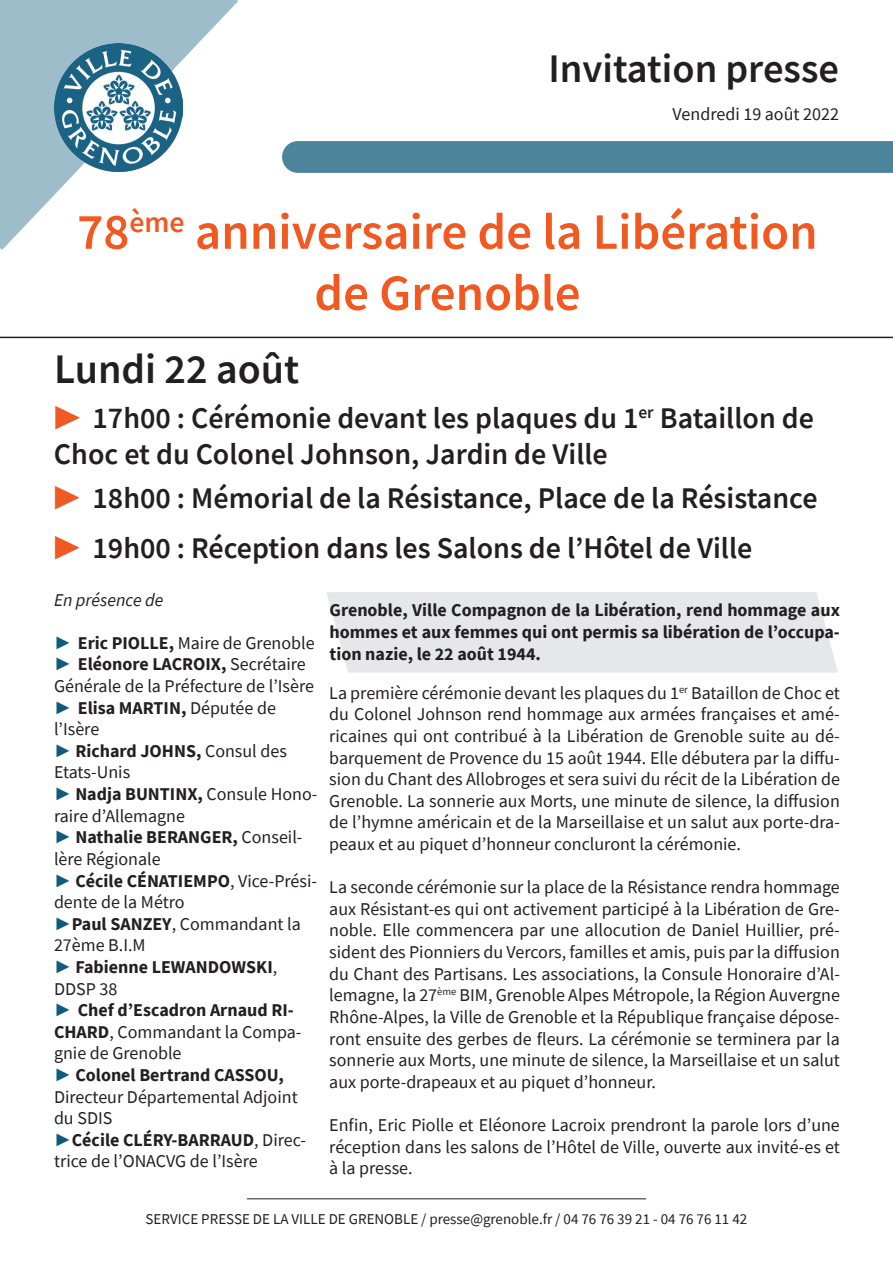
<style>
.page{position:relative;width:893px;height:1263px;background:#fff}
.page>*{position:absolute;margin:0;border:0;box-sizing:border-box;transform-origin:0 0}
.t1{font:600 51px/61.2px "Source Sans Pro";color:#f15921;text-align:center}
.t2{font:600 42px "Source Sans Pro";color:#231f20}
.t3{font:600 40.5px "Source Sans Pro";color:#231f20}
.t4{font:600 30px/36px "Source Sans Pro";color:#231f20}
.t5{font:18px/21.6px "Source Sans Pro";color:#231f20;text-align:justify}
.t6{font:700 18px/21.6px "Source Sans Pro";color:#231f20;text-align:justify}
.t7{font:italic 18px "Source Sans Pro";color:#231f20}
.t8{font:15px "Source Sans Pro";color:#231f20}
.s1{color:#ef5924}
.s2{font-family:"Arial";font-weight:900;color:#0e5b7d}
.s3{font-weight:700}
</style>
<div class="page">
<svg style="left:0;top:0;width:238px;height:250px"></svg>
<hr style="left:0;top:337px;width:893px;height:1px;background:#231f20">
<hr style="left:247px;top:1198px;width:399px;height:1px;background:#231f20">
<img style="left:54px;top:43px;width:129px;height:129px">
<div style="left:282px;top:141px;width:611px;height:32px;background:#4b849b"></div>
<div style="left:327px;top:592px;width:511px;height:81px;background:#e6e7e9"></div>
<h3 class="t3" style="left:548px;top:42px;width:292px">Invitation presse</h3>
<p class="t5" style="left:673px;top:103px;width:168px">Vendredi 19 août 2022</p>
<h1 class="t1" style="left:77px;top:201px;width:742px">78<sup>ème</sup> anniversaire de la Libération de Grenoble</h1>
<h2 class="t2" style="left:54px;top:342px;width:247px">Lundi 22 août</h2>
<h3 class="t4" style="left:54px;top:400px;width:761px"><span class="s1">▶</span> 17h00 : Cérémonie devant les plaques du 1<sup>er</sup> Bataillon de<br>Choc et du Colonel Johnson, Jardin de Ville</h3>
<h3 class="t4" style="left:54px;top:473px;width:765px;line-height:49.9px"><span class="s1">▶</span> 18h00 : Mémorial de la Résistance, Place de la Résistance <span class="s1">▶</span> 19h00 : Réception dans les Salons de l’Hôtel de Ville</h3>
<p class="t7" style="left:54px;top:588px;width:111px">En présence de</p>
<p class="t5" style="left:54px;top:632px;width:265px;text-align:left"><span class="s2">►</span> <span class="s3">Eric PIOLLE,</span> Maire de Grenoble <span class="s2">►</span> <span class="s3">Eléonore LACROIX,</span> Secrétaire<br>Générale de la Préfecture de l’Isère <span class="s2">►</span> <span class="s3">Elisa MARTIN,</span> Députée de l’Isère<br><span class="s2">►</span> <span class="s3">Richard JOHNS,</span> Consul des<br>Etats-Unis<br><span class="s2">►</span> <span class="s3">Nadja BUNTINX,</span> Consule Hono&shy;raire d’Allemagne<br><span class="s2">►</span> <span class="s3">Nathalie BERANGER,</span> Conseil&shy;lère Régionale<br><span class="s2">►</span> <span class="s3">Cécile CÉNATIEMPO</span>, Vice-Prési&shy;dente de la Métro<br><span class="s2">►</span><span class="s3">Paul SANZEY</span>, Commandant la<br>27ème B.I.M<br><span class="s2">►</span> <span class="s3">Fabienne LEWANDOWSKI</span>,<br>DDSP 38<br><span class="s2">►</span> <span class="s3">Chef d’Escadron Arnaud RI-<br>CHARD</span>, Commandant la Compa&shy;gnie de Grenoble<br><span class="s2">►</span> <span class="s3">Colonel Bertrand CASSOU,<br></span>Directeur Départemental Adjoint du SDIS<br><span class="s2">►</span><span class="s3">Cécile CLÉRY-BARRAUD</span>, Direc&shy;trice de l’ONACVG de l’Isère</p>
<p class="t6" style="left:330px;top:599px;width:512px">Grenoble, Ville Compagnon de la Libération, rend hommage aux hommes et aux femmes qui ont permis sa libération de l’occupa&shy;tion nazie, le 22 août 1944.</p>
<p class="t5" style="left:329px;top:682px;width:512px">La première cérémonie devant les plaques du 1<sup>er</sup> Bataillon de Choc et du Colonel Johnson rend hommage aux armées françaises et amé&shy;ricaines qui ont contribué à la Libération de Grenoble suite au dé&shy;barquement de Provence du 15 août 1944. Elle débutera par la diffu&shy;sion du Chant des Allobroges et sera suivi du récit de la Libération de Grenoble. La sonnerie aux Morts, une minute de silence, la diffusion de l’hymne américain et de la Marseillaise et un salut aux porte-dra&shy;peaux et au piquet d’honneur concluront la cérémonie.</p>
<p class="t5" style="left:329px;top:876px;width:512px">La seconde cérémonie sur la place de la Résistance rendra hommage aux Résistant-es qui ont activement participé à la Libération de Gre&shy;noble. Elle commencera par une allocution de Daniel Huillier, pré&shy;sident des Pionniers du Vercors, familles et amis, puis par la diffusion du Chant des Partisans. Les associations, la Consule Honoraire d’Al&shy;lemagne, la 27<sup>ème</sup> BIM, Grenoble Alpes Métropole, la Région Auvergne Rhône-Alpes, la Ville de Grenoble et la République française dépose&shy;ront ensuite des gerbes de fleurs. La cérémonie se terminera par la sonnerie aux Morts, une minute de silence, la Marseillaise et un salut aux porte-drapeaux et au piquet d’honneur.</p>
<p class="t5" style="left:329px;top:1114px;width:512px">Enfin, Eric Piolle et Eléonore Lacroix prendront la parole lors d’une réception dans les salons de l’Hôtel de Ville, ouverte aux invité-es et à la presse.</p>
<p class="t8" style="left:146px;top:1209px;width:603px">SERVICE PRESSE DE LA VILLE DE GRENOBLE / presse@grenoble.fr / 04 76 76 39 21 - 04 76 76 11 42</p>
</div>
